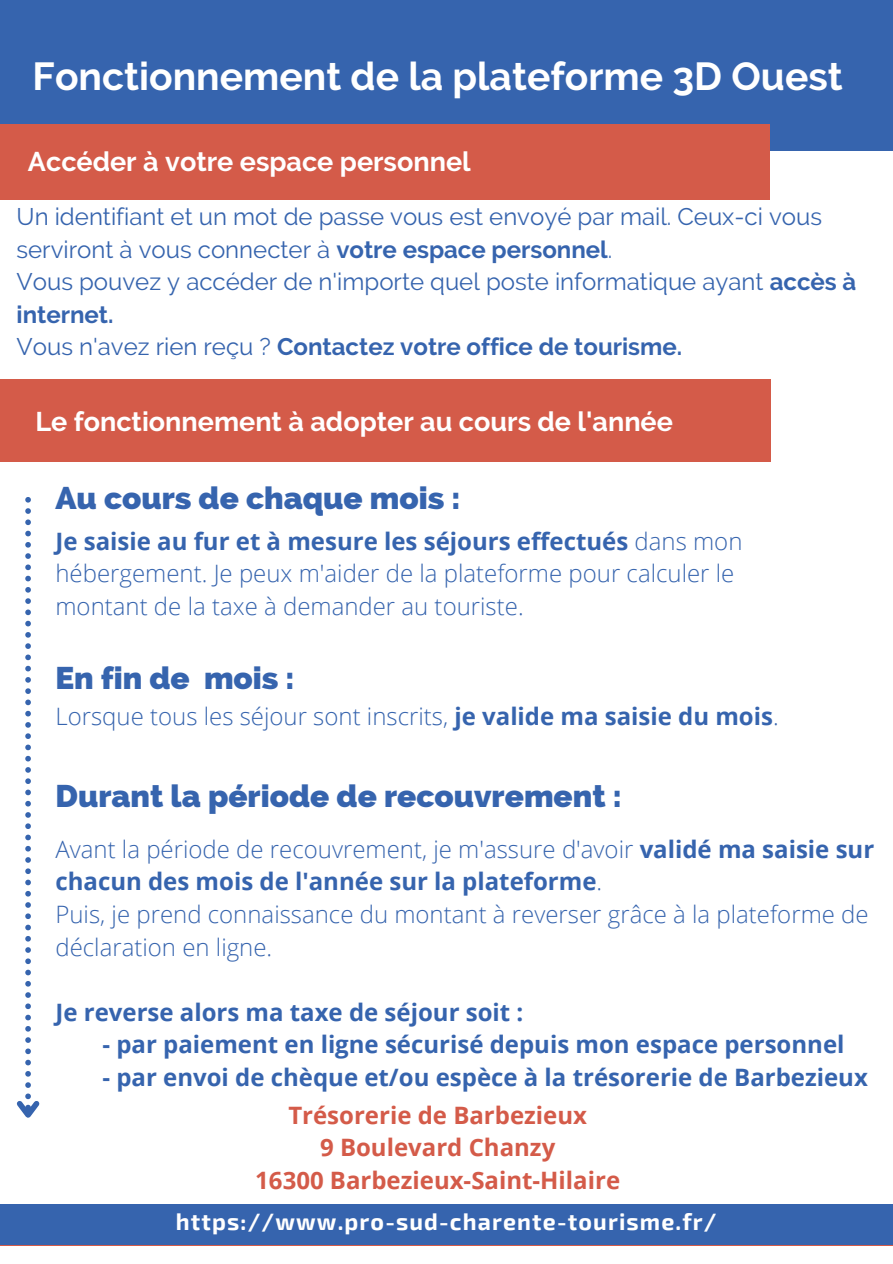
<style>
.page{position:relative;width:893px;height:1264px;background:#fff}
.page>*{position:absolute;margin:0;border:0;box-sizing:border-box;transform-origin:0 0}
.t1{font:700 39px "Raleway";color:#fff}
.t2{font:800 31.5px "Raleway";color:#3664ae}
.t3{font:700 27px "Raleway";color:#fff}
.t4{font:300 24px/32.5px "Open Sans";color:#3664ae}
.t5{font:24px/32.5px "Raleway";color:#3664ae}
.t6{font:700 24px "Open Sans";color:#3664ae}
.t7{font:700 24px/32.5px "Open Sans";color:#d45b49;text-align:center}
.t8{font:700 23.1px "Exo 2";letter-spacing:.05em;color:#fff}
.s1{font-weight:700}
</style>
<div class="page">
<div style="left:0;top:1209px;width:892px;height:36px;background:#3664ae"></div>
<div style="left:0;top:0;width:892px;height:151px;background:#3664ae"></div>
<div style="left:0;top:124px;width:769px;height:76px;background:#d45b49"></div>
<div style="left:0;top:379px;width:770px;height:82px;background:#d45b49"></div>
<svg style="left:16px;top:497px;width:24px;height:621px"></svg>
<div style="left:0;top:1204px;width:892px;height:40px;background:#3664ae"></div>
<h1 class="t1" style="left:33px;top:53px;width:811px">Fonctionnement de la plateforme 3D Ouest</h1>
<p class="t3" style="left:28px;top:146px;width:444px">Accéder à votre espace personnel</p>
<p class="t5" style="left:17px;top:200px;width:841px">Un identifiant et un mot de passe vous est envoyé par mail. Ceux-ci vous serviront à vous connecter à <span class="s1">votre espace personnel</span>.<br>Vous pouvez y accéder de n'importe quel poste informatique ayant <span class="s1">accès à internet.<br></span>Vous n'avez rien reçu ? <span class="s1">Contactez votre office de tourisme.</span></p>
<p class="t3" style="left:35px;top:406px;width:639px">Le fonctionnement à adopter au cours de l'année</p>
<h2 class="t2" style="left:55px;top:479px;width:406px">Au cours de chaque mois :</h2>
<p class="t4" style="left:55px;top:524px;width:688px"><span class="s1">Je saisie au fur et à mesure les séjours effectués</span> dans mon hébergement. Je peux m'aider de la plateforme pour calculer le montant de la taxe à demander au touriste.</p>
<h2 class="t2" style="left:55px;top:659px;width:240px">En fin de mois :</h2>
<p class="t4" style="left:55px;top:699px;width:724px">Lorsque tous les séjour sont inscrits, <span class="s1">je valide ma saisie du mois</span>.</p>
<h2 class="t2" style="left:55px;top:777px;width:567px">Durant la période de recouvrement :</h2>
<p class="t4" style="left:55px;top:832px;width:820px">Avant la période de recouvrement, je m'assure d'avoir <span class="s1">validé ma saisie sur chacun des mois de l'année sur la plateforme</span>.<br>Puis, je prend connaissance du montant à reverser grâce à la plateforme de déclaration en ligne.</p>
<p class="t6" style="left:55px;top:995px;width:469px">Je reverse alors ma taxe de séjour soit :</p>
<p class="t6" style="left:102px;top:1027px;width:743px">- par paiement en ligne sécurisé depuis mon espace personnel</p>
<p class="t6" style="left:102px;top:1060px;width:766px">- par envoi de chèque et/ou espèce à la trésorerie de Barbezieux</p>
<p class="t7" style="left:255px;top:1098px;width:366px">Trésorerie de Barbezieux<br>9 Boulevard Chanzy<br>16300 Barbezieux-Saint-Hilaire</p>
<p class="t8" style="left:176px;top:1207px;width:542px">https://www.pro-sud-charente-tourisme.fr/</p>
</div>
